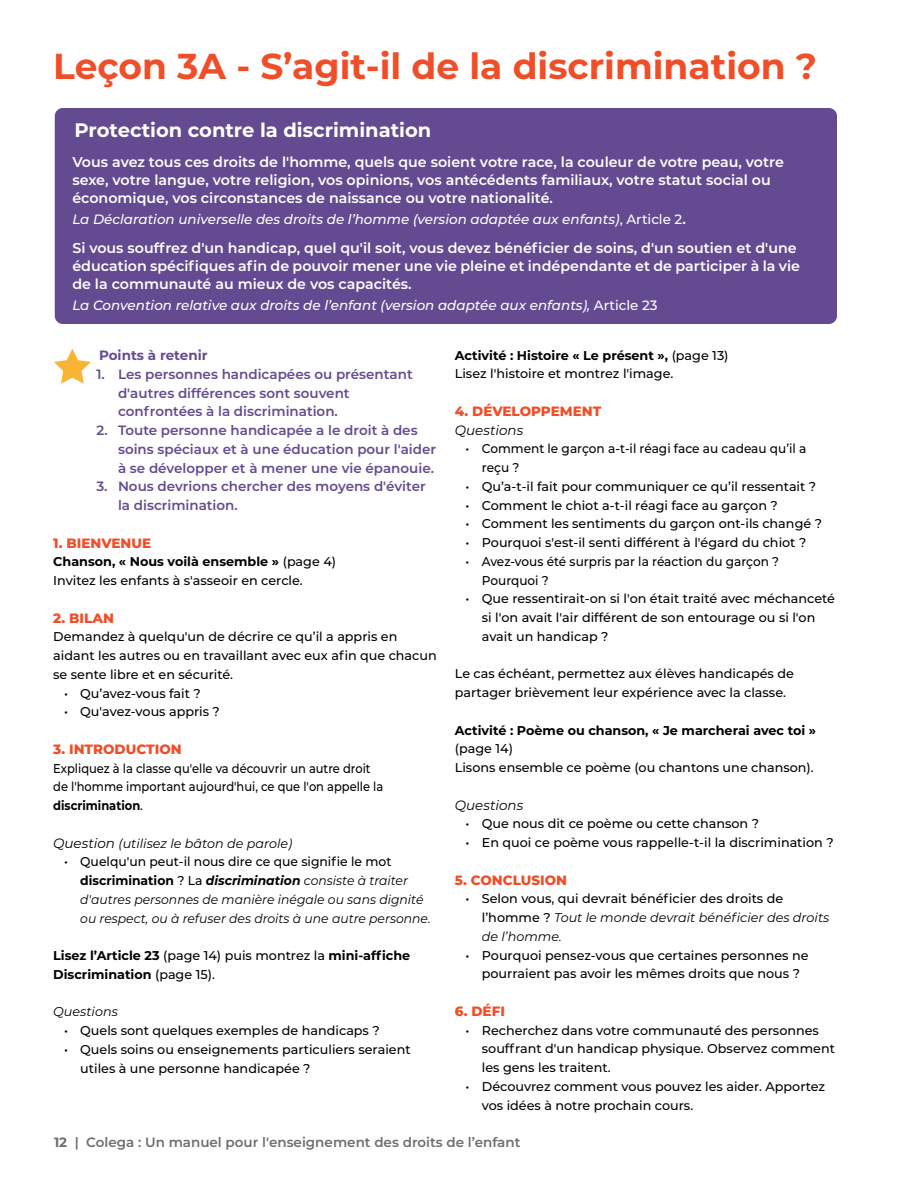
<style>
.page{position:relative;width:918px;height:1188px;background:#fff}
.page>*{position:absolute;margin:0;border:0;box-sizing:border-box;transform-origin:0 0}
.t1{font:700 36px "Montserrat";color:#f04e28}
.t2{font:700 19.5px "Montserrat";color:#fff}
.t3{font:600 14.25px/18px "Montserrat";color:#fff}
.t4{font:600 13.5px/18.8px "Montserrat";color:#644b91}
.t5{font:italic 500 13.5px "Montserrat";color:#fff}
.t6{font:800 13.5px "Montserrat";color:#f04e28}
.t7{font:600 13.5px "Montserrat";color:#6d6e71}
.t8{font:italic 13.5px "Montserrat";color:#000}
.t9{font:700 13.5px "Montserrat";color:#644b91}
.t10{font:500 12.75px/18.8px "Montserrat";color:#000}
.t11{font:italic 12.75px/18.8px "Montserrat";color:#000}
.t12{font:700 12.75px/18.8px "Montserrat";color:#000}
.t13{font:500 12.75px/18.8px "Montserrat";color:#000;scale:.9 1}
.t14{font:500 12.75px/18.8px "Montserrat";color:#000;scale:.95 1}
.s1{font-style:normal}
.s2{font-weight:600;font-style:normal;font-size:14.25px}
.s3{font-weight:700}
.s4{font-size:13.5px}
.s5{font-weight:500;font-style:normal}
.s6{font-weight:700;font-style:normal}
.s7{font-weight:500}
.s8{font-weight:400;font-style:italic}
</style>
<div class="page">
<div style="left:55px;top:108px;width:782px;height:216px;background:#644b91;border-radius:8px"></div>
<svg style="left:54px;top:349px;width:37px;height:35px"></svg>
<h1 class="t1" style="left:53px;top:41px;width:765px">Leçon 3A - S’agit-il de la discrimination ?</h1>
<h2 class="t2" style="left:75px;top:116px;width:358px">Protection contre la discrimination</h2>
<p class="t3" style="left:72px;top:153px;width:713px">Vous avez tous ces droits de l'homme, quels que soient votre race, la couleur de votre peau, votre sexe, votre langue, votre religion, vos opinions, vos antécédents familiaux, votre statut social ou économique, vos circonstances de naissance ou votre nationalité.</p>
<p class="t5" style="left:72px;top:210px;width:615px">La Déclaration universelle des droits de l’homme (version adaptée aux enfants)<span class="s1">, Article 2</span><span class="s2">.</span></p>
<p class="t3" style="left:72px;top:238px;width:729px">Si vous souffrez d'un handicap, quel qu'il soit, vous devez bénéficier de soins, d'un soutien et d'une éducation spécifiques afin de pouvoir mener une vie pleine et indépendante et de participer à la vie de la communauté au mieux de vos capacités.</p>
<p class="t5" style="left:72px;top:296px;width:587px">La Convention relative aux droits de l’enfant (version adaptée aux enfants), <span class="s1">Article 23</span></p>
<p class="t9" style="left:99px;top:346px;width:110px">Points à retenir</p>
<p class="t4" style="left:118px;top:364px;width:296px;text-indent:-22px">1. Les personnes handicapées ou présentant d'autres différences sont souvent confrontées à la discrimination.</p>
<p class="t4" style="left:118px;top:420px;width:320px;text-indent:-22px">2. Toute personne handicapée a le droit à des soins spéciaux et à une éducation pour l'aider à se développer et à mener une vie épanouie.</p>
<p class="t4" style="left:118px;top:477px;width:309px;text-indent:-22px">3. Nous devrions chercher des moyens d'éviter la discrimination.</p>
<p class="t6" style="left:53px;top:533px;width:99px">1. BIENVENUE</p>
<p class="t10" style="left:53px;top:552px;width:284px"><span class="s3">Chanson, « Nous voilà ensemble »</span> (page 4)<br>Invitez les enfants à s'asseoir en cercle.</p>
<p class="t6" style="left:53px;top:608px;width:62px">2. BILAN</p>
<p class="t10" style="left:53px;top:627px;width:385px">Demandez à quelqu'un de décrire ce qu’il a appris en aidant les autres ou en travaillant avec eux afin que chacun se sente libre et en sécurité.</p>
<p class="t10" style="left:64px;top:683px;width:138px">• Qu’avez-vous fait ?</p>
<p class="t10" style="left:64px;top:702px;width:157px">• Qu'avez-vous appris ?</p>
<p class="t6" style="left:53px;top:739px;width:130px">3. INTRODUCTION</p>
<p class="t13" style="left:53px;top:758px;width:368px">Expliquez à la classe qu'elle va découvrir un autre droit de l'homme important aujourd'hui, ce que l'on appelle la <span class="s3">discrimination</span>.</p>
<p class="t11" style="left:53px;top:833px;width:241px"><span class="s4">Question</span> (utilisez le bâton de parole)</p>
<p class="t11" style="left:80px;top:852px;width:352px;text-indent:-16px"><span class="s5">• Quelqu'un peut-il nous dire ce que signifie le mot </span><span class="s6">discrimination</span> <span class="s5">? La</span> <span class="s3">discrimination</span> consiste à traiter d'autres personnes de manière inégale ou sans dignité ou respect, ou à refuser des droits à une autre personne.</p>
<p class="t12" style="left:53px;top:946px;width:359px">Lisez l’Article 23 <span class="s7">(page 14) puis montrez la</span> mini-affiche<br>Discrimination <span class="s7">(page 15).</span></p>
<p class="t11" style="left:53px;top:1002px;width:66px">Questions</p>
<p class="t10" style="left:64px;top:1021px;width:317px">• Quels sont quelques exemples de handicaps ?</p>
<p class="t10" style="left:80px;top:1040px;width:332px;text-indent:-16px">• Quels soins ou enseignements particuliers seraient utiles à une personne handicapée ?</p>
<p class="t10" style="left:455px;top:345px;width:275px"><span class="s3">Activité : Histoire « Le présent »,</span> (page 13)<br>Lisez l'histoire et montrez l'image.</p>
<p class="t6" style="left:455px;top:401px;width:148px">4. DÉVELOPPEMENT</p>
<p class="t8" style="left:455px;top:420px;width:70px">Questions</p>
<p class="t14" style="left:482px;top:439px;width:343px;text-indent:-16px">• Comment le garçon a-t-il réagi face au cadeau qu’il a reçu ?</p>
<p class="t10" style="left:466px;top:476px;width:352px">• Qu’a-t-il fait pour communiquer ce qu’il ressentait ?</p>
<p class="t10" style="left:466px;top:495px;width:314px">• Comment le chiot a-t-il réagi face au garçon ?</p>
<p class="t10" style="left:466px;top:514px;width:358px">• Comment les sentiments du garçon ont-ils changé ?</p>
<p class="t10" style="left:466px;top:533px;width:342px">• Pourquoi s'est-il senti différent à l'égard du chiot ?</p>
<p class="t14" style="left:482px;top:551px;width:315px;text-indent:-16px">• Avez-vous été surpris par la réaction du garçon ?<br>Pourquoi ?</p>
<p class="t10" style="left:482px;top:589px;width:355px;text-indent:-16px">• Que ressentirait-on si l'on était traité avec méchanceté si l'on avait l'air différent de son entourage ou si l'on avait un handicap ?</p>
<p class="t10" style="left:455px;top:664px;width:341px">Le cas échéant, permettez aux élèves handicapés de partager brièvement leur expérience avec la classe.</p>
<p class="t12" style="left:455px;top:720px;width:363px">Activité : Poème ou chanson, « Je marcherai avec toi »</p>
<p class="t10" style="left:455px;top:739px;width:360px">(page 14)<br>Lisons ensemble ce poème (ou chantons une chanson).</p>
<p class="t8" style="left:455px;top:795px;width:70px">Questions</p>
<p class="t10" style="left:466px;top:814px;width:295px">• Que nous dit ce poème ou cette chanson ?</p>
<p class="t10" style="left:466px;top:833px;width:370px">• En quoi ce poème vous rappelle-t-il la discrimination ?</p>
<p class="t6" style="left:455px;top:870px;width:114px">5. CONCLUSION</p>
<p class="t10" style="left:482px;top:889px;width:349px;text-indent:-16px">• Selon vous, qui devrait bénéficier des droits de l’homme ? <span class="s8">Tout le monde devrait bénéficier des droits de l’homme.</span></p>
<p class="t10" style="left:466px;top:945px;width:344px;text-align:center">• Pourquoi pensez-vous que certaines personnes ne pourraient pas avoir les mêmes droits que nous ?</p>
<p class="t6" style="left:455px;top:1001px;width:52px">6. DÉFI</p>
<p class="t10" style="left:482px;top:1020px;width:355px;text-indent:-16px">• Recherchez dans votre communauté des personnes souffrant d'un handicap physique. Observez comment les gens les traitent.</p>
<p class="t10" style="left:482px;top:1076px;width:345px;text-indent:-16px">• Découvrez comment vous pouvez les aider. Apportez vos idées à notre prochain cours.</p>
<p class="t7" style="left:54px;top:1133px;width:468px"><span class="s3">12</span> | Colega : Un manuel pour l'enseignement des droits de l’enfant</p>
</div>
